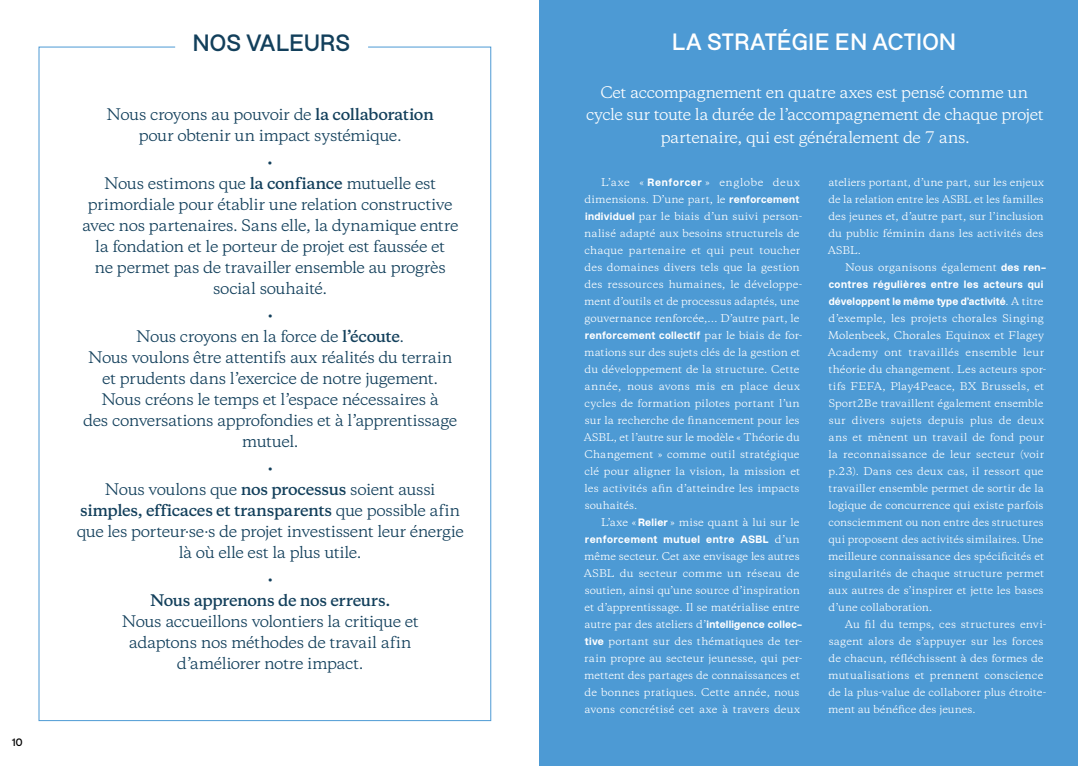
<style>
.page{position:relative;width:1078px;height:766px;background:#fff}
.page>*{position:absolute;margin:0;border:0;box-sizing:border-box;transform-origin:0 0}
.t1{font:22px "Unida";letter-spacing:.01em;color:#fff}
.t2{font:22px "Unida";letter-spacing:.01em;color:#123f5b}
.t3{font:15px/21px "Copernicus";letter-spacing:-.03em;color:#123f5b;text-align:center}
.t4{font:15px/22px "Copernicus";letter-spacing:-.03em;color:#fff;text-align:center}
.t5{font:600 15px "Copernicus";letter-spacing:-.025em;color:#123f5b}
.t6{font:10px/17px "Copernicus";letter-spacing:.015em;color:#fff}
.t7{font:700 10px/17px "Unida";letter-spacing:.03em;color:#fff}
.t8{font:10px "Unida";color:#000}
.s1{font-weight:600}
.s2{font-family:"Unida";font-weight:700}
.s3{font-family:"Copernicus";font-weight:400}
</style>
<div class="page">
<svg style="left:38px;top:46px;width:453px;height:675px"></svg>
<div style="left:539px;top:0;width:538px;height:765px;background:#4d9ad4"></div>
<p class="t8" style="left:12px;top:736px;width:12px">10</p>
<h1 class="t2" style="left:193px;top:29px;width:159px">NOS VALEURS</h1>
<h1 class="t1" style="left:672px;top:28px;width:285px">LA STRATÉGIE EN ACTION</h1>
<h2 class="t3" style="left:106px;top:104px;width:329px">Nous croyons au pouvoir de <span class="s1">la collaboration </span>pour obtenir un impact systémique.</h2>
<p class="t3" style="left:82px;top:152px;width:378px">•<br>Nous estimons que <span class="s1">la confiance</span> mutuelle est primordiale pour établir une relation constructive avec nos partenaires. Sans elle, la dynamique entre la fondation et le porteur de projet est faussée et<br>ne permet pas de travailler ensemble au progrès social souhaité.</p>
<p class="t3" style="left:83px;top:305px;width:375px">•<br>Nous croyons en la force de <span class="s1">l’écoute</span>.<br>Nous voulons être attentifs aux réalités du terrain et prudents dans l’exercice de notre jugement.<br>Nous créons le temps et l’espace nécessaires à<br>des conversations approfondies et à l’apprentissage mutuel.</p>
<h2 class="t3" style="left:77px;top:458px;width:388px">•<br>Nous voulons que <span class="s1">nos processus</span> soient aussi <span class="s1">simples, efficaces et transparents</span> que possible afin que les porteur·se·s de projet investissent leur énergie là où elle est la plus utile.</h2>
<h2 class="t3" style="left:267px;top:569px;width:7px">•</h2>
<h2 class="t5" style="left:150px;top:590px;width:242px">Nous apprenons de nos erreurs.</h2>
<h2 class="t3" style="left:122px;top:611px;width:298px">Nous accueillons volontiers la critique et adaptons nos méthodes de travail afin d’améliorer notre impact.</h2>
<h2 class="t4" style="left:586px;top:82px;width:459px">Cet accompagnement en quatre axes est pensé comme un cycle sur toute la durée de l’accompagnement de chaque projet partenaire, qui est généralement de 7 ans.</h2>
<p class="t6" style="left:584px;top:173px;width:219px;text-indent:17px">L’axe « <span class="s2">Renforcer</span> » englobe deux dimensions. D’une part, le <span class="s2">renforcement individuel</span> par le biais d’un suivi person&shy;nalisé adapté aux besoins structurels de chaque partenaire et qui peut toucher des domaines divers tels que la gestion des ressources humaines, le développe&shy;ment d’outils et de processus adaptés, une gouvernance renforcée,… D’autre part, le</p>
<p class="t7" style="left:584px;top:327px;width:219px">renforcement collectif <span class="s3">par le biais de for-</span></p>
<p class="t6" style="left:583px;top:343px;width:218px;text-align:justify">mations sur des sujets clés de la gestion et du développement de la structure. Cette année, nous avons mis en place deux cycles de formation pilotes portant l’un sur la recherche de financement pour les ASBL, et l’autre sur le modèle « Théorie du Changement » comme outil stratégique clé pour aligner la vision, la mission et les activités afin d’atteindre les impacts souhaités.</p>
<p class="t6" style="left:601px;top:513px;width:200px">L’axe « <span class="s2">Relier</span> » mise quant à lui sur le</p>
<p class="t7" style="left:584px;top:531px;width:216px">renforcement mutuel entre ASBL <span class="s3">d’un</span></p>
<p class="t6" style="left:583px;top:547px;width:220px">même secteur. Cet axe envisage les autres ASBL du secteur comme un réseau de soutien, ainsi qu’une source d’inspiration et d’apprentissage. Il se matérialise entre autre par des ateliers d’<span class="s2">intelligence collec&shy;tive</span> portant sur des thématiques de ter&shy;rain propre au secteur jeunesse, qui per&shy;mettent des partages de connaissances et de bonnes pratiques. Cette année, nous avons concrétisé cet axe à travers deux</p>
<p class="t6" style="left:827px;top:173px;width:218px;text-align:justify">ateliers portant, d’une part, sur les enjeux de la relation entre les ASBL et les familles des jeunes et, d’autre part, sur l’inclusion du public féminin dans les activités des ASBL.</p>
<p class="t6" style="left:844px;top:258px;width:202px">Nous organisons également <span class="s2">des ren-</span></p>
<p class="t7" style="left:828px;top:276px;width:216px">contres régulières entre les acteurs qui développent le même type d’activité<span class="s3">. A titre</span></p>
<p class="t6" style="left:827px;top:309px;width:220px">d’exemple, les projets chorales Singing Molenbeek, Chorales Equinox et Flagey Academy ont travaillés ensemble leur théorie du changement. Les acteurs spor&shy;tifs FEFA, Play4Peace, BX Brussels, et Sport2Be travaillent également ensemble sur divers sujets depuis plus de deux ans et mènent un travail de fond pour la reconnaissance de leur secteur (voir p.23). Dans ces deux cas, il ressort que travailler ensemble permet de sortir de la logique de concurrence qui existe parfois consciemment ou non entre des structures qui proposent des activités similaires. Une meilleure connaissance des spécificités et singularités de chaque structure permet aux autres de s’inspirer et jette les bases d’une collaboration.</p>
<p class="t6" style="left:828px;top:615px;width:219px;text-indent:16px">Au fil du temps, ces structures envi&shy;sagent alors de s’appuyer sur les forces de chacun, réfléchissent à des formes de mutualisations et prennent conscience de la plus-value de collaborer plus étroite&shy;ment au bénéfice des jeunes.</p>
</div>
